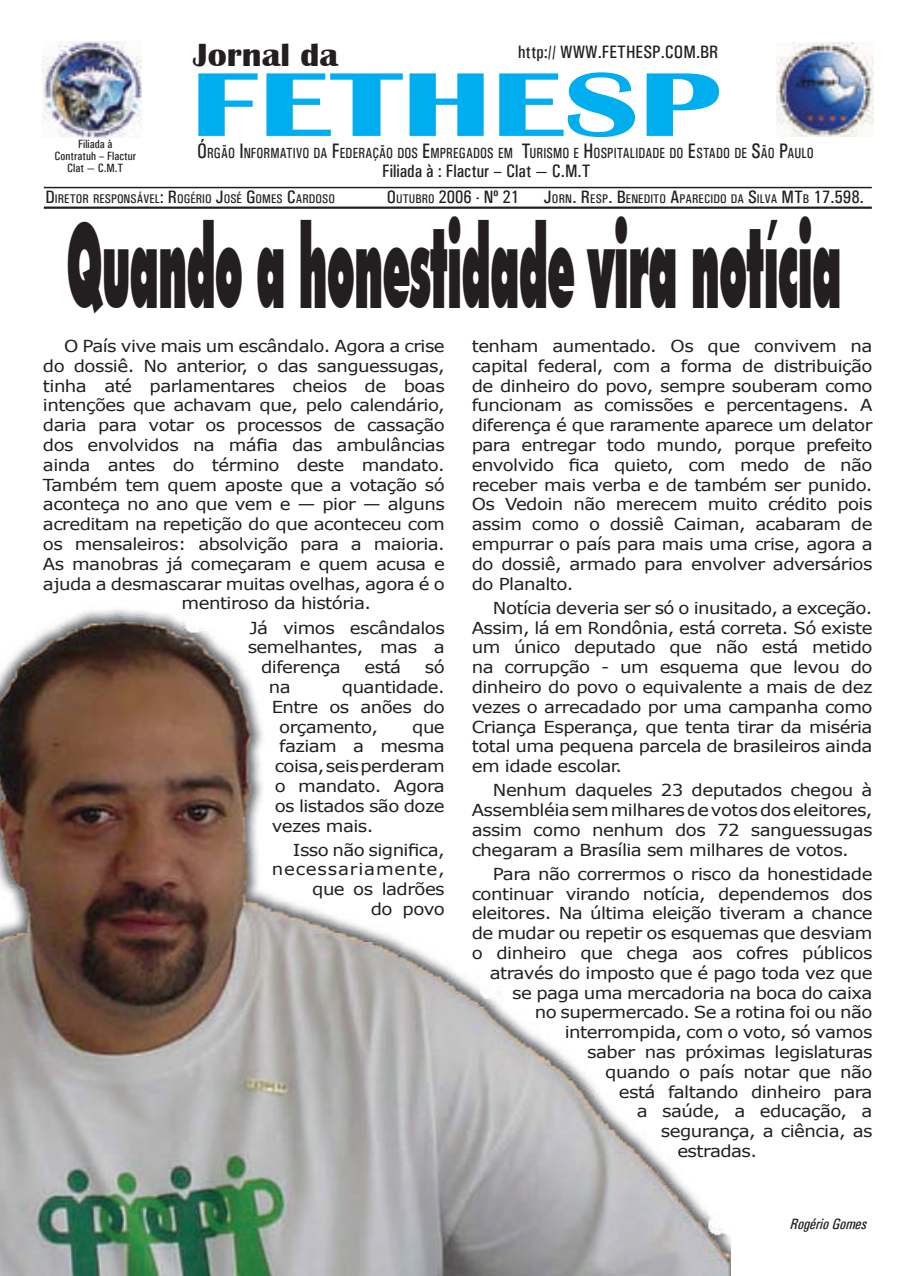
<style>
.page{position:relative;width:915px;height:1276px;background:#fff}
.page>*{position:absolute;margin:0;border:0;box-sizing:border-box;transform-origin:0 0}
.t1{font:900 117.45px "Futura BT";letter-spacing:-.025em;color:#231f20;scale:.37 1}
.t2{font:700 93.75px "Britannic";color:#00aeef;scale:1.45 1}
.t3{font:700 33px "Britannic";color:#231f20;scale:1.07 1}
.t4{font:18px "Univers Condensed";color:#231f20}
.t5{font:16.5px/19.8px "Verdana";letter-spacing:-.03em;color:#231f20;text-align:justify;scale:1.1 1}
.t6{font:italic 15px "Univers Condensed";color:#231f20}
.t7{font:14.7px "Univers Condensed";letter-spacing:.005em;color:#231f20;scale:.92 1}
.t8{font:12.6px "Univers Condensed";color:#231f20}
.t9{font:12px/12px "Univers Condensed";color:#231f20;text-align:center}
.s1{font-size:21px}
.s2{font-size:18px}
.s3{font-size:12.6px}
</style>
<div class="page">
<img style="left:42px;top:42px;width:100px;height:96px">
<img style="left:0;top:609px;width:730px;height:667px">
<hr style="left:44px;top:187px;width:827px;height:1px;background:#231f20">
<hr style="left:44px;top:206px;width:827px;height:3px;background:#231f20">
<img style="left:776px;top:42px;width:97px;height:95px">
<h3 class="t3" style="left:193px;top:36px;width:137px">Jornal da</h3>
<p class="t4" style="left:518px;top:41px;width:202px">http:// WWW.FETHESP.COM.BR</p>
<h2 class="t2" style="left:190px;top:52px;width:366px">FETHESP</h2>
<p class="t7" style="left:197px;top:144px;width:671px"><span class="s1">Ó</span>RGÃO <span class="s1">I</span>NFORMATIVO DA <span class="s1">F</span>EDERAÇÃO DOS <span class="s1">E</span>MPREGADOS EM <span class="s1">T</span>URISMO E <span class="s1">H</span>OSPITALIDADE DO <span class="s1">E</span>STADO DE <span class="s1">S</span>ÃO <span class="s1">P</span>AULO</p>
<p class="t4" style="left:382px;top:161px;width:210px">Filiada à : Flactur – Clat — C.M.T</p>
<p class="t8" style="left:45px;top:191px;width:291px"><span class="s2">D</span>IRETOR RESPONSÁVEL<span class="s2">: R</span>OGÉRIO <span class="s2">J</span>OSÉ <span class="s2">G</span>OMES <span class="s2">C</span>ARDOSO</p>
<p class="t8" style="left:543px;top:191px;width:321px"><span class="s2">J</span>ORN<span class="s2">. R</span>ESP<span class="s2">. B</span>ENEDITO <span class="s2">A</span>PARECIDO DA <span class="s2">S</span>ILVA <span class="s2">MT</span>B <span class="s2">17.598.</span></p>
<p class="t9" style="left:54px;top:138px;width:83px">Filiada à<br>Contratuh – Flactur<br>Clat — C.M.T</p>
<p class="t4" style="left:387px;top:186px;width:134px">O<span class="s3">UTUBRO</span> 2006 - Nº 21</p>
<h1 class="t1" style="left:66px;top:195px;width:2095px">Quando a honestidade vira notícia</h1>
<p class="t5" style="left:471px;top:335px;width:366px">tenham aumentado. Os que convivem na capital federal, com a forma de distribuição de dinheiro do povo, sempre souberam como funcionam as comissões e percentagens. A diferença é que raramente aparece um delator para entregar todo mundo, porque prefeito envolvido fica quieto, com medo de não receber mais verba e de também ser punido.<br>Os Vedoin não merecem muito crédito pois assim como o dossiê Caiman, acabaram de empurrar o país para mais uma crise, agora a do dossiê, armado para envolver adversários do Planalto.</p>
<p class="t5" style="left:471px;top:597px;width:366px;text-indent:21px">Notícia deveria ser só o inusitado, a exceção.<br>Assim, lá em Rondônia, está correta. Só existe um único deputado que não está metido na corrupção - um esquema que levou do dinheiro do povo o equivalente a mais de dez vezes o arrecadado por uma campanha como Criança Esperança, que tenta tirar da miséria total uma pequena parcela de brasileiros ainda em idade escolar.</p>
<p class="t5" style="left:471px;top:780px;width:366px;text-indent:21px">Nenhum daqueles 23 deputados chegou à Assembléia sem milhares de votos dos eleitores, assim como nenhum dos 72 sanguessugas chegaram a Brasília sem milhares de votos.</p>
<p class="t5" style="left:493px;top:863px;width:346px">Para não corrermos o risco da honestidade</p>
<p class="t5" style="left:471px;top:883px;width:366px">continuar virando notícia, dependemos dos</p>
<p class="t5" style="left:471px;top:903px;width:366px">eleitores. Na última eleição tiveram a chance</p>
<p class="t5" style="left:471px;top:922px;width:366px">de mudar ou repetir os esquemas que desviam</p>
<p class="t5" style="left:471px;top:942px;width:365px">o dinheiro que chega aos cofres públicos</p>
<p class="t5" style="left:489px;top:962px;width:349px">através do imposto que é pago toda vez que</p>
<p class="t5" style="left:512px;top:982px;width:329px">se paga uma mercadoria na boca do caixa</p>
<p class="t5" style="left:534px;top:1002px;width:308px">no supermercado. Se a rotina foi ou não</p>
<p class="t5" style="left:564px;top:1021px;width:281px">interrompida, com o voto, só vamos</p>
<p class="t5" style="left:587px;top:1041px;width:261px">saber nas próximas legislaturas</p>
<p class="t5" style="left:605px;top:1061px;width:244px">quando o país notar que não</p>
<p class="t5" style="left:618px;top:1081px;width:232px">está faltando dinheiro para</p>
<p class="t5" style="left:636px;top:1101px;width:216px">a saúde, a educação, a</p>
<p class="t5" style="left:660px;top:1120px;width:194px">segurança, a ciência, as</p>
<p class="t5" style="left:677px;top:1140px;width:74px">estradas.</p>
<p class="t5" style="left:64px;top:335px;width:347px">O País vive mais um escândalo. Agora a crise</p>
<p class="t5" style="left:43px;top:355px;width:366px">do dossiê. No anterior, o das sanguessugas,</p>
<p class="t5" style="left:43px;top:375px;width:366px">tinha até parlamentares cheios de boas</p>
<p class="t5" style="left:43px;top:395px;width:366px">intenções que achavam que, pelo calendário,</p>
<p class="t5" style="left:43px;top:415px;width:366px">daria para votar os processos de cassação</p>
<p class="t5" style="left:43px;top:434px;width:366px">dos envolvidos na máfia das ambulâncias</p>
<p class="t5" style="left:43px;top:454px;width:366px">ainda antes do término deste mandato.</p>
<p class="t5" style="left:43px;top:474px;width:367px">Também tem quem aposte que a votação só</p>
<p class="t5" style="left:43px;top:494px;width:366px">aconteça no ano que vem e — pior — alguns</p>
<p class="t5" style="left:43px;top:514px;width:366px">acreditam na repetição do que aconteceu com</p>
<p class="t5" style="left:43px;top:533px;width:366px">os mensaleiros: absolvição para a maioria.</p>
<p class="t5" style="left:43px;top:553px;width:367px">As manobras já começaram e quem acusa e</p>
<p class="t5" style="left:43px;top:573px;width:367px">ajuda a desmascarar muitas ovelhas, agora é o</p>
<p class="t5" style="left:181px;top:593px;width:173px">mentiroso da história.</p>
<p class="t5" style="left:249px;top:617px;width:179px">Já vimos escândalos</p>
<p class="t5" style="left:247px;top:637px;width:181px">semelhantes, mas a</p>
<p class="t5" style="left:261px;top:656px;width:74px">diferença</p>
<p class="t5" style="left:364px;top:656px;width:35px">está</p>
<p class="t5" style="left:424px;top:656px;width:20px">só</p>
<p class="t5" style="left:268px;top:676px;width:21px">na</p>
<p class="t5" style="left:342px;top:676px;width:95px">quantidade.</p>
<p class="t5" style="left:271px;top:696px;width:159px">Entre os anões do</p>
<p class="t5" style="left:279px;top:716px;width:91px">orçamento,</p>
<p class="t5" style="left:412px;top:716px;width:31px">que</p>
<p class="t5" style="left:279px;top:736px;width:152px">faziam a mesma</p>
<p class="t5" style="left:274px;top:755px;width:156px">coisa, seis perderam</p>
<p class="t5" style="left:274px;top:775px;width:156px">o mandato. Agora</p>
<p class="t5" style="left:274px;top:795px;width:156px">os listados são doze</p>
<p class="t5" style="left:271px;top:815px;width:94px">vezes mais.</p>
<p class="t5" style="left:271px;top:839px;width:159px;text-align:right">Isso não significa, necessariamente, que os ladrões<br>do povo</p>
<p class="t6" style="left:789px;top:1215px;width:83px">RogérioGomes</p>
</div>
